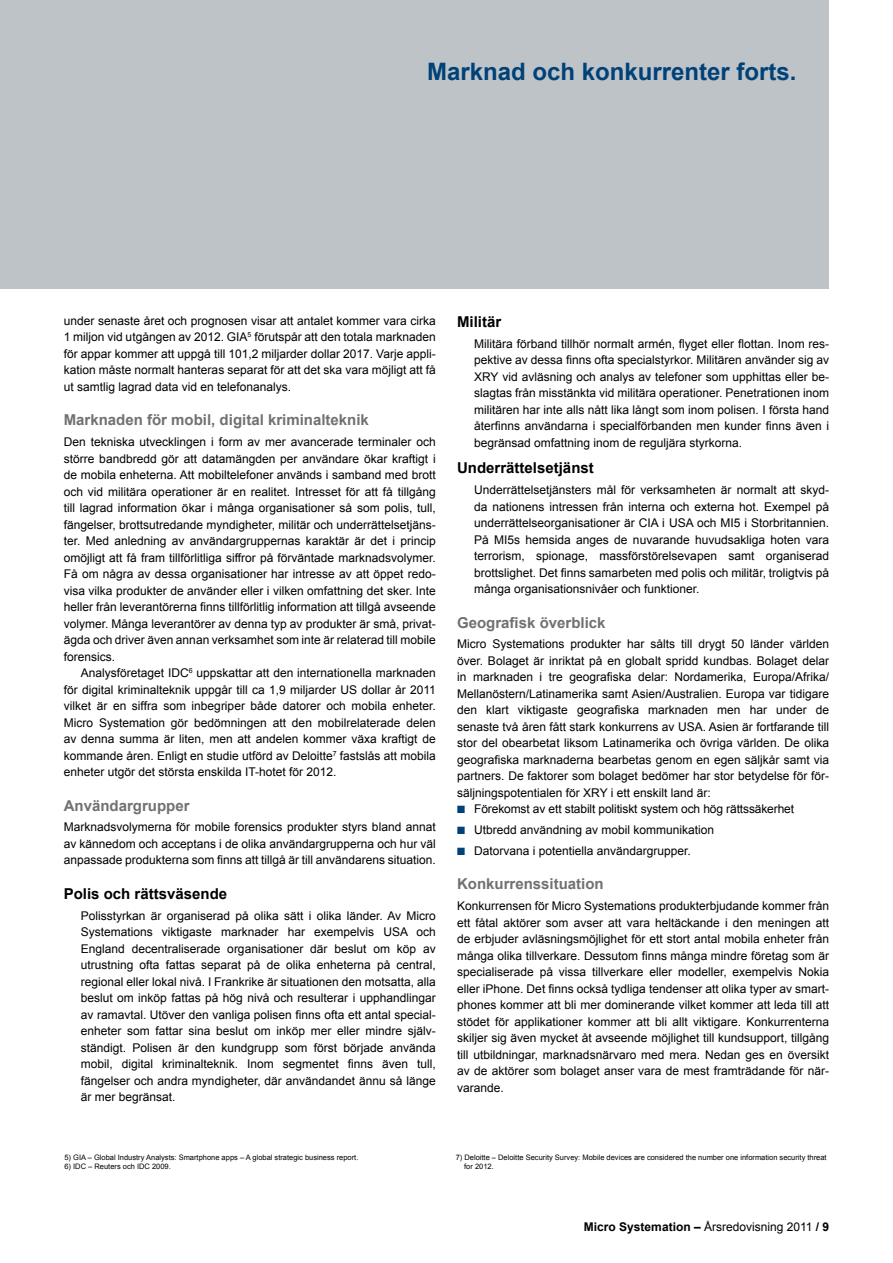
<style>
.page{position:relative;width:893px;height:1263px;background:#fff}
.page>*{position:absolute;margin:0;border:0;box-sizing:border-box;transform-origin:0 0}
.t1{font:700 24px "Arial";color:#004178}
.t2{font:700 15px "Arial";color:#707172}
.t3{font:700 15px "Arial";color:#000}
.t4{font:12px/16.5px "Arial";color:#000;text-align:justify}
.t5{font:700 12px "Arial";color:#000}
.t6{font:7.5px/9px "Arial";color:#000}
.s1{color:#004178}
.s2{font-weight:400}
</style>
<div class="page">
<div style="left:0;top:0;width:829px;height:288px;background:#bec3c7"></div>
<h1 class="t1" style="left:427px;top:56px;width:371px">Marknad och konkurrenter forts.</h1>
<p class="t4" style="left:64px;top:312px;width:374px">under senaste året och prognosen visar att antalet kommer vara cirka 1 miljon vid utgången av 2012. GIA<sup>5</sup> förutspår att den totala marknaden för appar kommer att uppgå till 101,2 miljarder dollar 2017. Varje appli&shy;kation måste normalt hanteras separat för att det ska vara möjligt att få ut samtlig lagrad data vid en telefonanalys.</p>
<p class="t2" style="left:64px;top:410px;width:307px">Marknaden för mobil, digital kriminalteknik</p>
<p class="t4" style="left:64px;top:434px;width:374px;text-align:left">Den tekniska utvecklingen i form av mer avancerade terminaler och större bandbredd gör att datamängden per användare ökar kraftigt i de mobila enheterna. Att mobiltelefoner används i samband med brott och vid militära operationer är en realitet. I ntresset för att få tillgång till lagrad information ökar i många organisationer så som polis, tull, fängelser, brottsutredande myndigheter, militär och underrättelsetjäns&shy;ter. Med anledning av användargruppernas karaktär är det i princip omöjligt att få fram tillförlitliga siffror på förväntade marknadsvolymer.<br>Få om några av dessa organisationer har intresse av att öppet redo&shy;visa vilka produkter de använder eller i vilken omfattning det sker. I nte heller från leverantörerna finns tillförlitlig information att tillgå avseende volymer. Många leverantörer av denna typ av produkter är små, privat-- ägda och driver även annan verksamhet som inte är relaterad till mobile forensics.</p>
<p class="t4" style="left:64px;top:665px;width:374px;text-indent:17px">Analysföretaget IDC<sup>6</sup> uppskattar att den internationella marknaden för digital kriminalteknik uppgår till ca 1,9 miljarder US dollar år 2011 vilket är en siffra som inbegriper både datorer och mobila enheter.<br>Micro Systemation gör bedömningen att den mobilrelaterade delen av denna summa är liten, men att andelen kommer växa kraftigt de kommande åren. Enligt en studie utförd av Deloitte<sup>7</sup> fastslås att mobila enheter utgör det största enskilda IT-hotet för 2012.</p>
<p class="t2" style="left:64px;top:795px;width:127px">Användargrupper</p>
<p class="t4" style="left:64px;top:819px;width:374px">Marknadsvolymerna för mobile forensics produkter styrs bland annat av kännedom och acceptans i de olika användargrupperna och hur väl anpassade produkterna som finns att tillgå är till användarens situation.</p>
<p class="t3" style="left:64px;top:884px;width:165px">Polis och rättsväsende</p>
<p class="t4" style="left:81px;top:907px;width:357px">Polisstyrkan är organiserad på olika sätt i olika länder. Av Micro Systemations viktigaste marknader har exempelvis USA och England decentraliserade organisationer där beslut om köp av utrustning ofta fattas separat på de olika enheterna på central, regional eller lokal nivå. I Frankrike är situationen den motsatta, alla beslut om inköp fattas på hög nivå och resulterar i upphandlingar av ramavtal. Utöver den vanliga polisen finns ofta ett antal special&shy;enheter som fattar sina beslut om inköp mer eller mindre själv&shy;ständigt. Polisen är den kundgrupp som först började använda mobil, digital kriminalteknik. I nom segmentet finns även tull, fängelser och andra myndigheter, där användandet ännu så länge är mer begränsat.</p>
<p class="t3" style="left:457px;top:312px;width:46px">Militär</p>
<p class="t4" style="left:474px;top:335px;width:357px">Militära förband tillhör normalt armén, flyget eller flottan. I nom res&shy;pektive av dessa finns ofta specialstyrkor. Militären använder sig av XRY vid avläsning och analys av telefoner som upphittas eller be&shy;slagtas från misstänkta vid militära operationer. Penetrationen inom militären har inte alls nått lika långt som inom polisen. I första hand återfinns användarna i specialförbanden men kunder finns även i begränsad omfattning inom de reguljära styrkorna.</p>
<p class="t3" style="left:457px;top:458px;width:138px">Underrättelsetjänst</p>
<p class="t4" style="left:474px;top:482px;width:357px">Underrättelsetjänsters mål för verksamheten är normalt att skyd&shy;da nationens intressen från interna och externa hot. Exempel på underrättelseorganisationer är CIA i USA och MI5 i Storbritannien.<br>På MI5s hemsida anges de nuvarande huvudsakliga hoten vara terrorism, spionage, massförstörelsevapen samt organiserad brottslighet. Det finns samarbeten med polis och militär, troligtvis på många organisationsnivåer och funktioner.</p>
<p class="t2" style="left:457px;top:612px;width:150px">Geografisk överblick</p>
<p class="t4" style="left:457px;top:636px;width:374px">Micro Systemations produkter har sålts till drygt 50 länder världen över. Bolaget är inriktat på en globalt spridd kundbas. Bolaget delar in marknaden i tre geografiska delar: Nordamerika, Europa/Afrika/ Mellanöstern/Latinamerika samt Asien/Australien. Europa var tidigare den klart viktigaste geografiska marknaden men har under de senaste två åren fått stark konkurrens av USA. Asien är fortfarande till stor del obearbetat liksom Latinamerika och övriga världen. De olika geografiska marknaderna bearbetas genom en egen säljkår samt via partners. De faktorer som bolaget bedömer har stor betydelse för för&shy;säljningspotentialen för XRY i ett enskilt land är:</p>
<p class="t4" style="left:457px;top:801px;width:339px"><span class="s1">■</span> Förekomst av ett stabilt politiskt system och hög rättssäkerhet</p>
<p class="t4" style="left:457px;top:822px;width:259px"><span class="s1">■</span> Utbredd användning av mobil kommunikation</p>
<p class="t4" style="left:457px;top:842px;width:235px"><span class="s1">■</span> Datorvana i potentiella användargrupper.</p>
<p class="t2" style="left:457px;top:874px;width:148px">Konkurrenssituation</p>
<p class="t4" style="left:457px;top:898px;width:374px">Konkurrensen för Micro Systemations produkterbjudande kommer från ett fåtal aktörer som avser att vara heltäckande i den meningen att de erbjuder avläsningsmöjlighet för ett stort antal mobila enheter från många olika tillverkare. Dessutom finns många mindre företag som är specialiserade på vissa tillverkare eller modeller, exempelvis Nokia eller iPhone. Det finns också tydliga tendenser att olika typer av smart&shy;phones kommer att bli mer dominerande vilket kommer att leda till att stödet för applikationer kommer att bli allt viktigare. Konkurrenterna skiljer sig även mycket åt avseende möjlighet till kundsupport, tillgång till utbildningar, marknadsnärvaro med mera. Nedan ges en översikt av de aktörer som bolaget anser vara de mest framträdande för när&shy;varande.</p>
<p class="t6" style="left:64px;top:1153px;width:295px">5) GIA – Global I ndustry Analysts: Smartphone apps – A global strategic business report.</p>
<p class="t6" style="left:64px;top:1162px;width:108px">6) IDC – Reuters och IDC 2009.</p>
<p class="t6" style="left:464px;top:1153px;width:364px;text-indent:-9px">7) Deloitte – Deloitte Security Survey: Mobile devices are considered the number one information security threat for 2012.</p>
<p class="t5" style="left:584px;top:1218px;width:247px">Micro Systemation – <span class="s2">Årsredovisning 2011</span> / 9</p>
</div>
